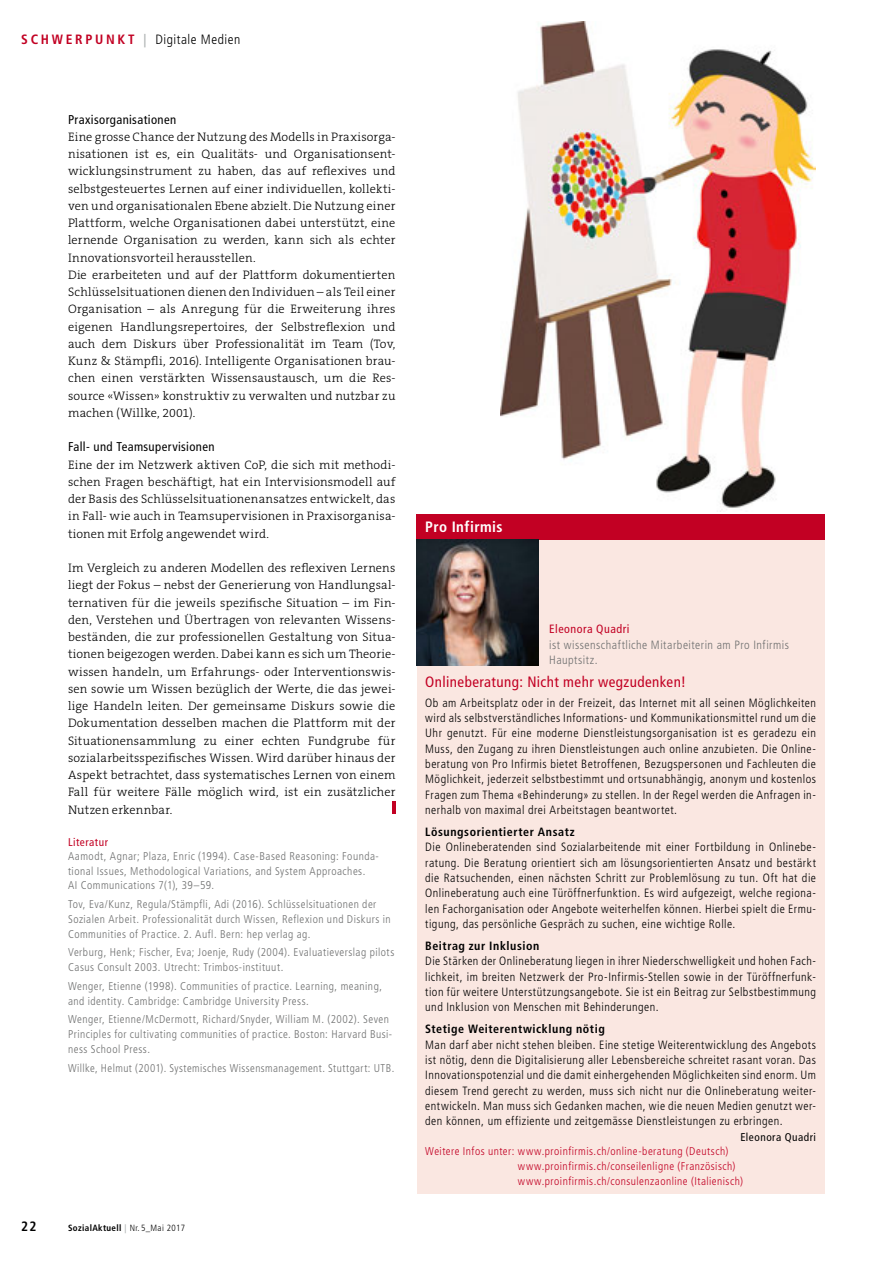
<style>
.page{position:relative;width:893px;height:1263px;background:#fff}
.page>*{position:absolute;margin:0;border:0;box-sizing:border-box;transform-origin:0 0}
.t1{font:condensed 15px "Frutiger";letter-spacing:.03em;color:#c20023}
.t2{font:700 condensed 15px "Frutiger";letter-spacing:.03em;color:#fff}
.t3{font:300 condensed 13.5px "Frutiger";letter-spacing:.04em;color:#000}
.t4{font:700 condensed 13.5px "Frutiger";color:#000}
.t5{font:condensed 12.75px "Frutiger";letter-spacing:.03em;color:#000}
.t6{font:300 12.3px/17.2px "The Serif B W3";letter-spacing:.015em;color:#000;text-align:justify}
.t7{font:300 condensed 12px/15.3px "Frutiger";letter-spacing:.04em;color:#000;text-align:justify}
.t8{font:700 condensed 12px "Frutiger";letter-spacing:.045em;color:#000}
.t9{font:300 condensed 12px/15.3px "Frutiger";letter-spacing:.04em;color:#6f7070}
.t10{font:condensed 12px "Frutiger";letter-spacing:.045em;color:#c20023}
.t11{font:300 condensed 11.25px/14.7px "Frutiger";letter-spacing:.04em;color:#6f7070}
.t12{font:300 condensed 11.25px/14.7px "Frutiger";letter-spacing:.04em;color:#c20023}
.t13{font:condensed 11.25px "Frutiger";letter-spacing:.045em;color:#000}
.t14{font:condensed 11.25px "Frutiger";letter-spacing:.045em;color:#c20023}
.t15{font:700 condensed 9px "Frutiger";letter-spacing:.04em;color:#000}
.s1{font-weight:700;color:#c20023}
.s2{font-weight:700;color:#b1b4b4}
.s3{color:#b1b4b4}
.s4{font-weight:300}
</style>
<div class="page">
<svg style="left:392px;top:801px;width:3px;height:13px"></svg>
<img style="left:500px;top:22px;width:315px;height:488px">
<div style="left:417px;top:514px;width:407px;height:679px;background:#fae7e1"></div>
<div style="left:417px;top:514px;width:408px;height:25px;background:#c20023"></div>
<img style="left:417px;top:539px;width:122px;height:126px">
<p class="t3" style="left:21px;top:32px;width:221px"><span class="s1">SCHWERPUNKT</span> <span class="s2">|</span> Digitale Medien</p>
<p class="t5" style="left:68px;top:112px;width:110px">Praxisorganisationen</p>
<p class="t6" style="left:68px;top:128px;width:329px;text-align:left">Eine grosse Chance der Nutzung des Modells in Praxisorga&shy;nisationen ist es, ein Qualitäts- und Organisationsent&shy;wicklungsinstrument zu haben, das auf reflexives und selbstgesteuertes Lernen auf einer individuellen, kollekti&shy;ven und organisationalen Ebene abzielt. Die Nutzung einer Plattform, welche Organisationen dabei unterstützt, eine lernende Organisation zu werden, kann sich als echter Innovationsvorteil herausstellen.<br>Die erarbeiteten und auf der Plattform dokumentierten Schlüsselsituationen dienen den Individuen – als Teil einer Organisation – als Anregung für die Erweiterung ihres eigenen Handlungsrepertoires, der Selbstreflexion und auch dem Diskurs über Professionalität im Team (Tov, Kunz &amp; Stämpfli, 2016). Intelligente Organisationen brau&shy;chen einen verstärkten Wissensaustausch, um die Res&shy;source «Wissen» konstruktiv zu verwalten und nutzbar zu machen (Willke, 2001).</p>
<p class="t5" style="left:68px;top:439px;width:148px">Fall- und Teamsupervisionen</p>
<p class="t6" style="left:68px;top:456px;width:329px">Eine der im Netzwerk aktiven CoP, die sich mit methodi&shy;schen Fragen beschäftigt, hat ein Intervisionsmodell auf der Basis des Schlüsselsituationenansatzes entwickelt, das in Fall- wie auch in Teamsupervisionen in Praxisorganisa&shy;tionen mit Erfolg angewendet wird.</p>
<p class="t6" style="left:68px;top:559px;width:329px">Im Vergleich zu anderen Modellen des reflexiven Lernens liegt der Fokus – nebst der Generierung von Handlungsal&shy;ternativen für die jeweils spezifische Situation – im Fin&shy;den, Verstehen und Übertragen von relevanten Wissens&shy;beständen, die zur professionellen Gestaltung von Situa&shy;tionen beigezogen werden. Dabei kann es sich um Theorie&shy;wissen handeln, um Erfahrungs- oder Interventionswis&shy;sen sowie um Wissen bezüglich der Werte, die das jewei&shy;lige Handeln leiten. Der gemeinsame Diskurs sowie die Dokumentation desselben machen die Plattform mit der Situationensammlung zu einer echten Fundgrube für sozialarbeitsspezifisches Wissen. Wird darüber hinaus der Aspekt betrachtet, dass systematisches Lernen von einem Fall für weitere Fälle möglich wird, ist ein zusätzlicher Nutzen erkennbar.</p>
<p class="t14" style="left:68px;top:835px;width:42px">Literatur</p>
<p class="t11" style="left:68px;top:849px;width:312px">Aamodt, Agnar; Plaza, Enric (1994). Case-Based Reasoning: Founda&shy;tional Issues, Methodological Variations, and System Approaches.<br>AI Communications 7(1), 39–59.</p>
<p class="t11" style="left:68px;top:897px;width:324px">Tov, Eva/Kunz, Regula/Stämpfli, Adi (2016). Schlüsselsituationen der<br>Sozialen Arbeit. Professionalität durch Wissen, Reflexion und Diskurs in<br>Communities of Practice. 2. Aufl. Bern: hep verlag ag.</p>
<p class="t11" style="left:68px;top:945px;width:328px">Verburg, Henk; Fischer, Eva; Joenje, Rudy (2004). Evaluatieverslag pilots<br>Casus Consult 2003. Utrecht: Trimbos-instituut.</p>
<p class="t11" style="left:68px;top:979px;width:316px">Wenger, Etienne (1998). Communities of practice. Learning, meaning, and identity. Cambridge: Cambridge University Press.</p>
<p class="t11" style="left:68px;top:1012px;width:326px">Wenger, Etienne/McDermott, Richard/Snyder, William M. (2002). Seven<br>Principles for cultivating communities of practice. Boston: Harvard Busi&shy;ness School Press.</p>
<p class="t11" style="left:68px;top:1060px;width:328px">Willke, Helmut (2001). Systemisches Wissensmanagement. Stuttgart: UTB.</p>
<p class="t4" style="left:21px;top:1218px;width:17px">22</p>
<p class="t15" style="left:68px;top:1222px;width:119px">SozialAktuell <span class="s3">|</span> <span class="s4">Nr. 5_Mai 2017</span></p>
<p class="t2" style="left:425px;top:518px;width:79px">Pro Infirmis</p>
<p class="t10" style="left:549px;top:622px;width:82px">Eleonora Quadri</p>
<p class="t9" style="left:549px;top:637px;width:241px">ist wissenschaftliche Mitarbeiterin am Pro Infirmis<br>Hauptsitz.</p>
<p class="t1" style="left:425px;top:673px;width:262px">Onlineberatung: Nicht mehr wegzudenken!</p>
<p class="t7" style="left:425px;top:695px;width:392px">Ob am Arbeitsplatz oder in der Freizeit, das Internet mit all seinen Möglichkeiten wird als selbstverständliches Informations- und Kommunikationsmittel rund um die Uhr genutzt. Für eine moderne Dienstleistungsorganisation ist es geradezu ein Muss, den Zugang zu ihren Dienstleistungen auch online anzubieten. Die Online&shy;beratung von Pro Infirmis bietet Betroffenen, Bezugspersonen und Fachleuten die Möglichkeit, jederzeit selbstbestimmt und ortsunabhängig, anonym und kostenlos Fragen zum Thema «Behinderung» zu stellen. In der Regel werden die Anfragen in&shy;nerhalb von maximal drei Arbeitstagen beantwortet.</p>
<p class="t8" style="left:425px;top:825px;width:151px">Lösungsorientierter Ansatz</p>
<p class="t7" style="left:425px;top:840px;width:392px">Die Onlineberatenden sind Sozialarbeitende mit einer Fortbildung in Onlinebe&shy;ratung. Die Beratung orientiert sich am lösungsorientierten Ansatz und bestärkt die Ratsuchenden, einen nächsten Schritt zur Problemlösung zu tun. Oft hat die Onlineberatung auch eine Türöffnerfunktion. Es wird aufgezeigt, welche regiona&shy;len Fachorganisation oder Angebote weiterhelfen können. Hierbei spielt die Ermu&shy;tigung, das persönliche Gespräch zu suchen, eine wichtige Rolle.</p>
<p class="t8" style="left:425px;top:939px;width:116px">Beitrag zur Inklusion</p>
<p class="t7" style="left:425px;top:954px;width:392px">Die Stärken der Onlineberatung liegen in ihrer Niederschwelligkeit und hohen Fach&shy;lichkeit, im breiten Netzwerk der Pro-Infirmis-Stellen sowie in der Türöffnerfunk&shy;tion für weitere Unterstützungsangebote. Sie ist ein Beitrag zur Selbstbestimmung und Inklusion von Menschen mit Behinderungen.</p>
<p class="t8" style="left:425px;top:1022px;width:181px">Stetige Weiterentwicklung nötig</p>
<p class="t7" style="left:425px;top:1037px;width:392px">Man darf aber nicht stehen bleiben. Eine stetige Weiterentwicklung des Angebots ist nötig, denn die Digitalisierung aller Lebensbereiche schreitet rasant voran. Das Innovationspotenzial und die damit einhergehenden Möglichkeiten sind enorm. Um diesem Trend gerecht zu werden, muss sich nicht nur die Onlineberatung weiter&shy;entwickeln. Man muss sich Gedanken machen, wie die neuen Medien genutzt wer&shy;den können, um effiziente und zeitgemässe Dienstleistungen zu erbringen.</p>
<p class="t13" style="left:740px;top:1130px;width:77px">Eleonora Quadri</p>
<p class="t12" style="left:518px;top:1144px;width:227px;text-indent:-93px">Weitere Infos unter: www.proinfirmis.ch/online-beratung (Deutsch) www.proinfirmis.ch/conseilenligne (Französisch) www.proinfirmis.ch/consulenzaonline (Italienisch)</p>
</div>
